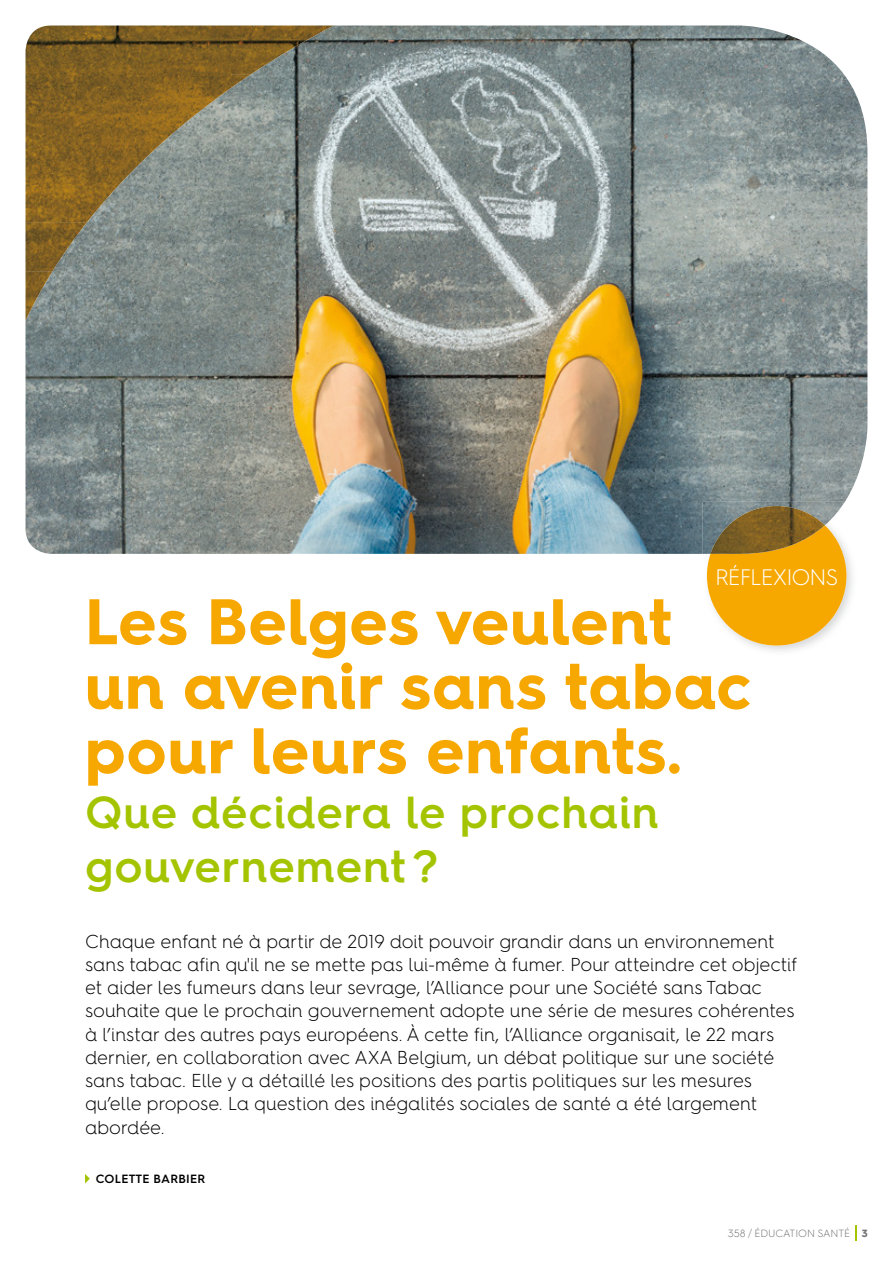
<style>
.page{position:relative;width:893px;height:1263px;background:#fff}
.page>*{position:absolute;margin:0;border:0;box-sizing:border-box;transform-origin:0 0}
.t1{font:700 64.5px/64.5px "Hurme Geometric Sans 4";letter-spacing:.02em;color:#f7a800}
.t2{font:600 45px/53.4px "Hurme Geometric Sans 4";letter-spacing:.02em;color:#a4c400}
.t3{font:300 22.5px "Hurme Geometric Sans 4";letter-spacing:-.05em;color:#fff}
.t4{font:300 18.75px/23.2px "Hurme Geometric Sans 4";color:#000}
.t5{font:600 12px "Hurme Geometric Sans 4";letter-spacing:.02em;color:#000}
.t6{font:300 10.5px "Hurme Geometric Sans 4";letter-spacing:-.01em;color:#707172}
.s1{font-weight:700}
</style>
<div class="page">
<svg style="left:855px;top:1225px;width:2px;height:16px"></svg>
<img style="left:26px;top:26px;width:841px;height:528px">
<svg style="left:85px;top:1174px;width:5px;height:9px"></svg>
<img style="left:706px;top:502px;width:151px;height:149px">
<img style="left:703px;top:502px;width:142px;height:52px">
<svg style="left:707px;top:525px;width:139px;height:120px;background:#f5b52b"></svg>
<img style="left:710px;top:506px;width:115px;height:48px">
<img style="left:26px;top:26px;width:205px;height:98px">
<img style="left:231px;top:26px;width:103px;height:49px">
<img style="left:231px;top:75px;width:20px;height:13px">
<img style="left:26px;top:124px;width:154px;height:98px">
<svg style="left:179px;top:124px;width:5px;height:4px"></svg>
<img style="left:26px;top:222px;width:61px;height:50px">
<img style="left:26px;top:271px;width:26px;height:50px">
<p class="t3" style="left:715px;top:562px;width:125px">RÉFLEXIONS</p>
<h1 class="t1" style="left:85px;top:588px;width:667px">Les Belges veulent un avenir sans tabac pour leurs enfants.</h1>
<h2 class="t2" style="left:85px;top:785px;width:575px">Que décidera le prochain gouvernement ?</h2>
<p class="t4" style="left:85px;top:929px;width:714px">Chaque enfant né à partir de 2019 doit pouvoir grandir dans un environnement sans tabac afin qu'il ne se mette pas lui-même à fumer. Pour atteindre cet objectif et aider les fumeurs dans leur sevrage, l’Alliance pour une Société sans Tabac souhaite que le prochain gouvernement adopte une série de mesures cohérentes à l’instar des autres pays européens. À cette fin, l’Alliance organisait, le 22 mars dernier, en collaboration avec AXA Belgium, un débat politique sur une société sans tabac. Elle y a détaillé les positions des partis politiques sur les mesures qu’elle propose. La question des inégalités sociales de santé a été largement abordée.</p>
<p class="t5" style="left:96px;top:1171px;width:111px">COLETTE BARBIER</p>
<p class="t6" style="left:728px;top:1227px;width:141px">358 / ÉDUCATION SANTÉ <span class="s1">3</span></p>
</div>
